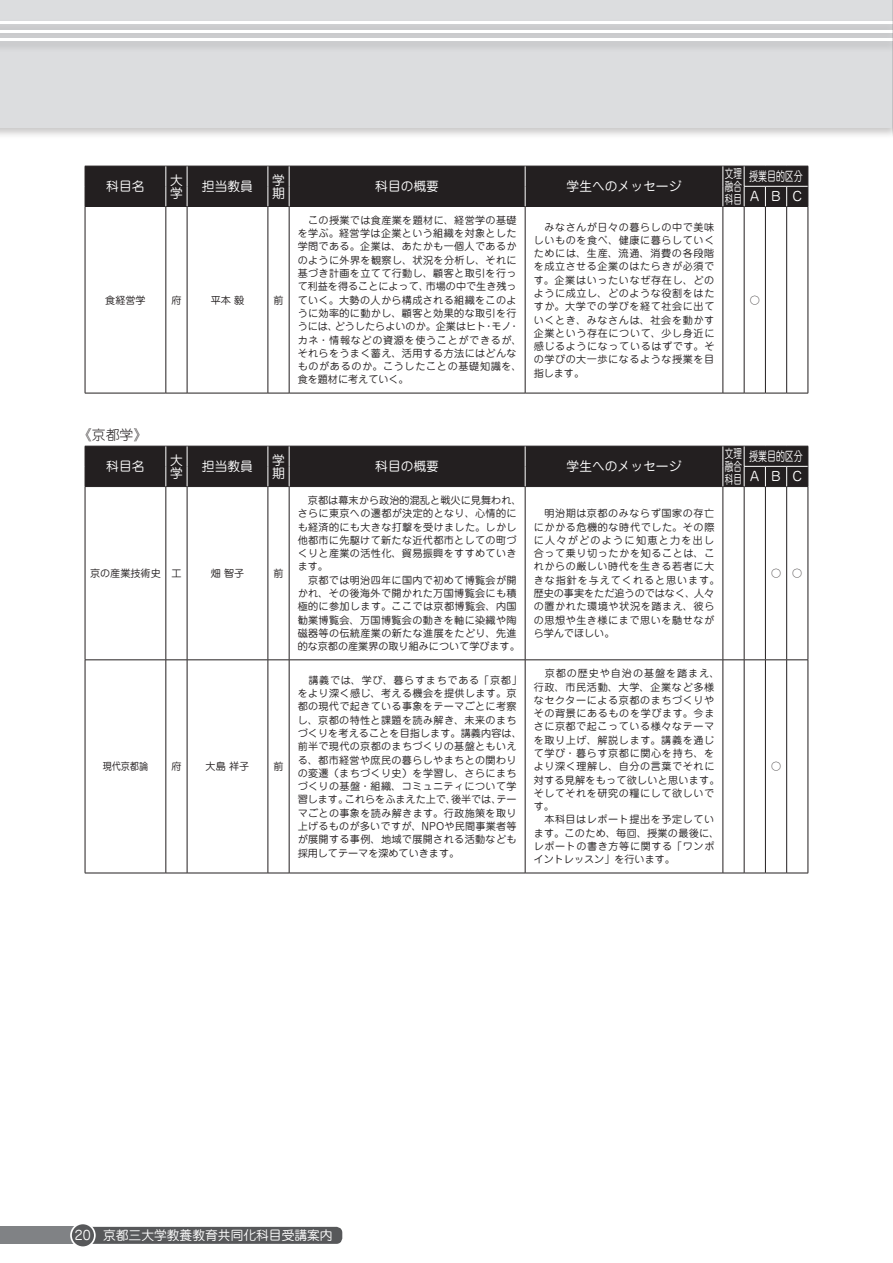
<style>
.page{position:relative;width:893px;height:1263px;background:#fff}
.page>*{position:absolute;margin:0;border:0;box-sizing:border-box;transform-origin:0 0}
.t1{font:300 13.8px "Jun 101 Pro";color:#231f20}
.t2{font:12.75px/12.8px "Jun 201 Pro";color:#fff}
.t3{font:12.75px/20.2px "Jun 201 Pro";color:#fff;scale:.7 1}
.t4{font:12.15px/13.4px "Jun 201 Pro";color:#fff;text-align:justify;scale:.7 1}
.t5{font:10.05px/13.4px "Jun 201 Pro";letter-spacing:.035em;color:#231f20}
.t6{font:10.05px/13.4px "Jun 201 Pro";letter-spacing:.055em;color:#231f20}
.t7{font:10.05px/13.4px "Jun 201 Pro";letter-spacing:.06em;color:#231f20}
.t8{font:10.05px "Jun 201 Pro";color:#231f20}
.t9{font:10.05px "Jun 201 Pro";letter-spacing:.035em;color:#231f20;scale:.9 1}
</style>
<div class="page">
<div style="left:0;top:0;width:893px;height:139px;background:#231f20;opacity:.25"></div>
<div style="left:0;top:0;width:893px;height:128px;background:#dcdddf"></div>
<div style="left:0;top:18px;width:893px;height:17px;background:#cfd0d2"></div>
<hr style="left:0;top:21px;width:893px;height:3px;background:#fff">
<div style="left:0;top:27px;width:893px;height:17px;background:#cacacc"></div>
<hr style="left:0;top:30px;width:893px;height:3px;background:#fff">
<div style="left:0;top:35px;width:893px;height:17px;background:#231f20;opacity:.25"></div>
<hr style="left:0;top:38px;width:893px;height:3px;background:#fff">
<hr style="left:892px;top:0;width:1px;height:139px;background:#231f20;opacity:.25">
<hr style="left:892px;top:0;width:1px;height:128px;background:#dcdddf">
<svg style="left:892px;top:18px;width:1px;height:34px"></svg>
<svg style="left:86px;top:207px;width:722px;height:186px"></svg>
<hr style="left:85px;top:207px;width:1px;height:186px;background:#231f20">
<hr style="left:166px;top:207px;width:1px;height:186px;background:#231f20">
<hr style="left:187px;top:207px;width:1px;height:186px;background:#231f20">
<hr style="left:268px;top:207px;width:1px;height:186px;background:#231f20">
<hr style="left:289px;top:207px;width:1px;height:186px;background:#231f20">
<hr style="left:525px;top:207px;width:1px;height:186px;background:#231f20">
<hr style="left:723px;top:207px;width:1px;height:186px;background:#231f20">
<hr style="left:744px;top:207px;width:1px;height:186px;background:#231f20">
<hr style="left:765px;top:207px;width:1px;height:186px;background:#231f20">
<hr style="left:786px;top:207px;width:1px;height:186px;background:#231f20">
<hr style="left:808px;top:207px;width:1px;height:186px;background:#231f20">
<hr style="left:85px;top:393px;width:81px;height:1px;background:#231f20">
<svg style="left:166px;top:393px;width:21px;height:1px"></svg>
<hr style="left:187px;top:393px;width:81px;height:1px;background:#231f20">
<svg style="left:268px;top:393px;width:21px;height:1px"></svg>
<hr style="left:289px;top:393px;width:236px;height:1px;background:#231f20">
<hr style="left:525px;top:393px;width:198px;height:1px;background:#231f20">
<svg style="left:723px;top:393px;width:85px;height:1px"></svg>
<div style="left:85px;top:166px;width:724px;height:41px;background:#231f20"></div>
<svg style="left:86px;top:487px;width:722px;height:386px"></svg>
<hr style="left:85px;top:487px;width:1px;height:173px;background:#231f20">
<hr style="left:166px;top:487px;width:1px;height:173px;background:#231f20">
<hr style="left:187px;top:487px;width:1px;height:173px;background:#231f20">
<hr style="left:268px;top:487px;width:1px;height:173px;background:#231f20">
<hr style="left:289px;top:487px;width:1px;height:173px;background:#231f20">
<hr style="left:525px;top:487px;width:1px;height:173px;background:#231f20">
<hr style="left:723px;top:487px;width:1px;height:173px;background:#231f20">
<hr style="left:744px;top:487px;width:1px;height:173px;background:#231f20">
<hr style="left:765px;top:487px;width:1px;height:173px;background:#231f20">
<hr style="left:786px;top:487px;width:1px;height:173px;background:#231f20">
<hr style="left:808px;top:487px;width:1px;height:173px;background:#231f20">
<hr style="left:85px;top:660px;width:81px;height:1px;background:#231f20">
<hr style="left:85px;top:660px;width:1px;height:213px;background:#231f20">
<svg style="left:167px;top:660px;width:20px;height:1px"></svg>
<hr style="left:166px;top:660px;width:1px;height:213px;background:#231f20">
<hr style="left:187px;top:660px;width:81px;height:1px;background:#231f20">
<hr style="left:187px;top:660px;width:1px;height:213px;background:#231f20">
<svg style="left:269px;top:660px;width:20px;height:1px"></svg>
<hr style="left:268px;top:660px;width:1px;height:213px;background:#231f20">
<hr style="left:289px;top:660px;width:236px;height:1px;background:#231f20">
<hr style="left:289px;top:660px;width:1px;height:213px;background:#231f20">
<hr style="left:525px;top:660px;width:198px;height:1px;background:#231f20">
<hr style="left:525px;top:660px;width:1px;height:213px;background:#231f20">
<hr style="left:723px;top:660px;width:1px;height:213px;background:#231f20">
<hr style="left:744px;top:660px;width:1px;height:213px;background:#231f20">
<hr style="left:765px;top:660px;width:1px;height:213px;background:#231f20">
<svg style="left:723px;top:660px;width:85px;height:1px"></svg>
<hr style="left:786px;top:660px;width:1px;height:213px;background:#231f20">
<hr style="left:808px;top:660px;width:1px;height:213px;background:#231f20">
<hr style="left:85px;top:873px;width:81px;height:1px;background:#231f20">
<svg style="left:166px;top:873px;width:21px;height:1px"></svg>
<hr style="left:187px;top:873px;width:81px;height:1px;background:#231f20">
<svg style="left:268px;top:873px;width:21px;height:1px"></svg>
<hr style="left:289px;top:873px;width:236px;height:1px;background:#231f20">
<hr style="left:525px;top:873px;width:198px;height:1px;background:#231f20">
<svg style="left:723px;top:873px;width:85px;height:1px"></svg>
<div style="left:85px;top:446px;width:724px;height:41px;background:#231f20"></div>
<div style="left:0;top:1227px;width:83px;height:17px;background:#808285"></div>
<div style="left:92px;top:1227px;width:250px;height:17px;background:#57585a"></div>
<div style="left:71px;top:1223px;width:24px;height:24px;background:#57585a;border-radius:50%"></div>
<div style="left:70px;top:1222px;width:26px;height:26px;border:2px solid #fff;border-radius:50%"></div>
<p class="t2" style="left:106px;top:179px;width:40px">科目名</p>
<p class="t2" style="left:170px;top:172px;width:14px">大学</p>
<p class="t2" style="left:202px;top:179px;width:53px">担当教員</p>
<p class="t2" style="left:272px;top:172px;width:14px">学期</p>
<p class="t2" style="left:375px;top:179px;width:65px">科目の概要</p>
<p class="t2" style="left:567px;top:179px;width:116px">学生へのメッセージ</p>
<p class="t5" style="left:105px;top:292px;width:42px">食経営学</p>
<p class="t5" style="left:171px;top:292px;width:11px">府</p>
<p class="t5" style="left:211px;top:292px;width:35px">平本 毅</p>
<p class="t5" style="left:273px;top:292px;width:11px">前</p>
<p class="t5" style="left:298px;top:212px;width:226px">　この授業では食産業を題材に、経営学の基礎を学ぶ。経営学は企業という組織を対象とした学問である。企業は、あたかも一個人であるかのように外界を観察し、状況を分析し、それに基づき計画を立てて行動し、顧客と取引を行って利益を得ることによって、市場の中で生き残っていく。大勢の人から構成される組織をこのように効率的に動かし、顧客と効果的な取引を行うには、どうしたらよいのか。企業はヒト・モノ・カネ・情報などの資源を使うことができるが、それらをうまく蓄え、活用する方法にはどんなものがあるのか。こうしたことの基礎知識を、食を題材に考えていく。　</p>
<p class="t5" style="left:534px;top:219px;width:182px;text-align:justify">　みなさんが日々の暮らしの中で美味しいものを食べ、健康に暮らしていくためには、生産、流通、消費の各段階を成立させる企業のはたらきが必須です。企業はいったいなぜ存在し、どのように成立し、どのような役割をはたすか。大学での学びを経て社会に出ていくとき、みなさんは、社会を動かす企業という存在について、少し身近に感じるようになっているはずです。その学びの大一歩になるような授業を目指します。</p>
<p class="t4" style="left:725px;top:165px;width:26px">文理融合科目</p>
<p class="t3" style="left:749px;top:165px;width:78px">授業目的区分<br>ABC</p>
<p class="t5" style="left:750px;top:292px;width:12px">○</p>
<h1 class="t1" style="left:78px;top:424px;width:71px">《京都学》</h1>
<p class="t2" style="left:106px;top:459px;width:40px">科目名</p>
<p class="t2" style="left:170px;top:452px;width:14px">大学</p>
<p class="t2" style="left:202px;top:459px;width:53px">担当教員</p>
<p class="t2" style="left:272px;top:452px;width:14px">学期</p>
<p class="t2" style="left:375px;top:459px;width:65px">科目の概要</p>
<p class="t2" style="left:567px;top:459px;width:116px">学生へのメッセージ</p>
<p class="t8" style="left:90px;top:565px;width:92px">京の産業技術史 工</p>
<p class="t5" style="left:211px;top:565px;width:35px">畑 智子</p>
<p class="t5" style="left:273px;top:565px;width:11px">前</p>
<p class="t9" style="left:103px;top:758px;width:52px">現代京都論</p>
<p class="t5" style="left:171px;top:759px;width:11px">府</p>
<p class="t5" style="left:206px;top:759px;width:45px">大島 祥子</p>
<p class="t5" style="left:273px;top:759px;width:11px">前</p>
<p class="t5" style="left:298px;top:492px;width:225px">　京都は幕末から政治的混乱と戦火に見舞われ、さらに東京への遷都が決定的となり、心情的にも経済的にも大きな打撃を受けました。しかし他都市に先駆けて新たな近代都市としての町づくりと産業の活性化、貿易振興をすすめていきます。<br>　京都では明治四年に国内で初めて博覧会が開かれ、その後海外で開かれた万国博覧会にも積極的に参加します。ここでは京都博覧会、内国勧業博覧会、万国博覧会の動きを軸に染織や陶磁器等の伝統産業の新たな進展をたどり、先進的な京都の産業界の取り組みについて学びます。</p>
<p class="t7" style="left:534px;top:506px;width:187px">　明治期は京都のみならず国家の存亡にかかる危機的な時代でした。その際に人々がどのように知恵と力を出し合って乗り切ったかを知ることは、これからの厳しい時代を生きる若者に大きな指針を与えてくれると思います。歴史の事実をただ追うのではなく、人々の置かれた環境や状況を踏まえ、彼らの思想や生き様にまで思いを馳せながら学んでほしい。</p>
<p class="t5" style="left:298px;top:672px;width:226px">　講義では、学び、暮らすまちである「京都」をより深く感じ、考える機会を提供します。京都の現代で起きている事象をテーマごとに考察し、京都の特性と課題を読み解き、未来のまちづくりを考えることを目指します。講義内容は、前半で現代の京都のまちづくりの基盤ともいえる、都市経営や庶民の暮らしやまちとの関わりの変遷（まちづくり史）を学習し、さらにまちづくりの基盤・組織、コミュニティについて学習します。これらをふまえた上で、後半では、テーマごとの事象を読み解きます。行政施策を取り上げるものが多いですが、NPOや民間事業者等が展開する事例、地域で展開される活動なども採用してテーマを深めていきます。</p>
<p class="t6" style="left:534px;top:666px;width:187px">　京都の歴史や自治の基盤を踏まえ、行政、市民活動、大学、企業など多様なセクターによる京都のまちづくりやその背景にあるものを学びます。今まさに京都で起こっている様々なテーマを取り上げ、解説します。講義を通じて学び・暮らす京都に関心を持ち、をより深く理解し、自分の言葉でそれに対する見解をもって欲しいと思います。そしてそれを研究の糧にして欲しいです。<br>　本科目はレポート提出を予定しています。このため、毎回、授業の最後に、レポートの書き方等に関する「ワンポイントレッスン」を行います。　</p>
<p class="t4" style="left:725px;top:445px;width:26px">文理融合科目</p>
<p class="t3" style="left:749px;top:445px;width:78px">授業目的区分<br>ABC</p>
<p class="t5" style="left:771px;top:565px;width:33px">○ ○</p>
<p class="t5" style="left:771px;top:759px;width:12px">○</p>
<p class="t2" style="left:75px;top:1227px;width:259px">20 京都三大学教養教育共同化科目受講案内</p>
</div>
